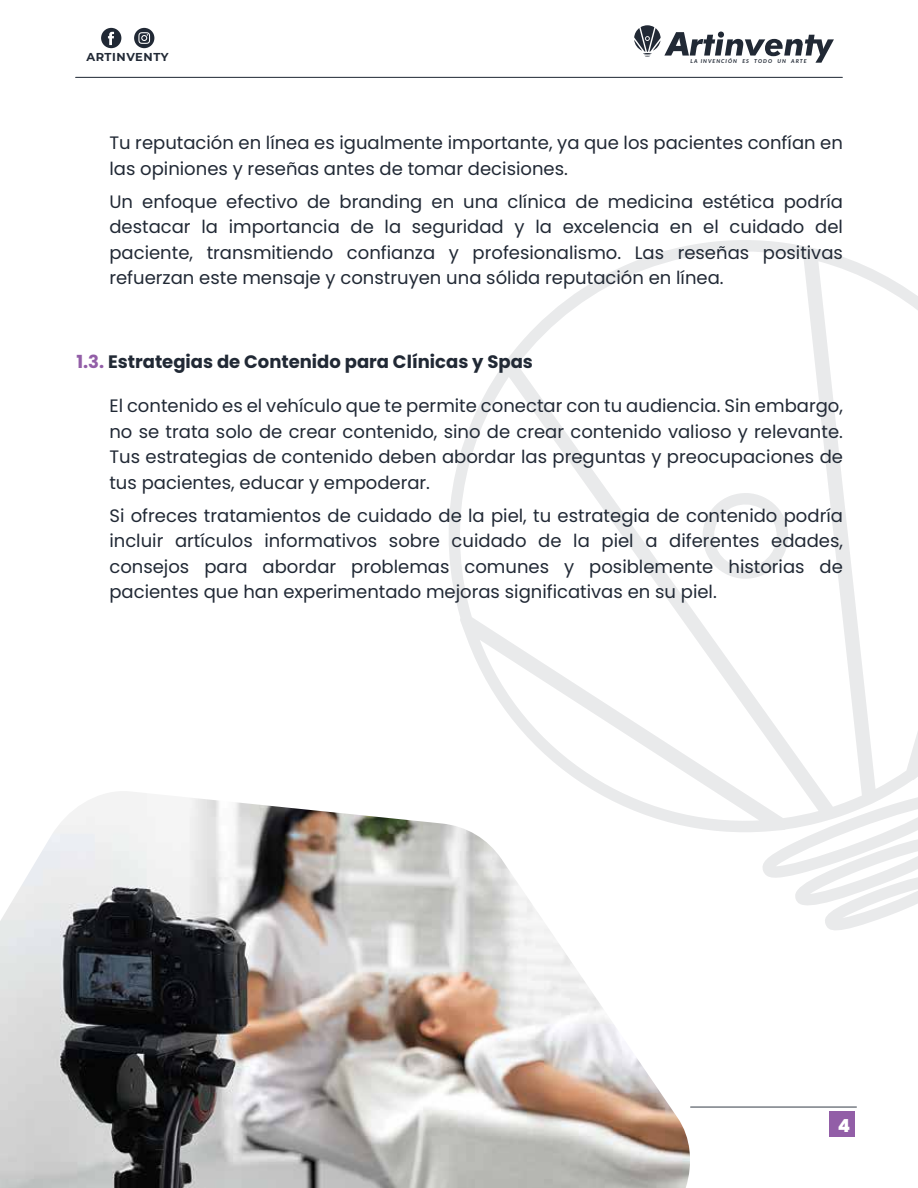
<style>
.page{position:relative;width:918px;height:1188px;background:#fff}
.page>*{position:absolute;margin:0;border:0;box-sizing:border-box;transform-origin:0 0}
.t1{font:18px/25.5px "Poppins";color:#212935;text-align:justify}
.t2{font:700 18px "Poppins";color:#212935}
.t3{font:800 18px "Poppins";color:#fff}
.t4{font:700 11.4px "Montserrat";letter-spacing:.05em;color:#212935}
.t5{font:9.3px "Myriad Pro";color:#231f20}
.t6{font:italic 700 5.4px "Lato";letter-spacing:.185em;color:#212935}
.s1{color:#925ea7}
</style>
<div class="page">
<hr style="left:691px;top:1107px;width:165px;height:1px;background:#353d48">
<img style="left:0;top:791px;width:691px;height:397px">
<svg style="left:449px;top:240px;width:469px;height:603px"></svg>
<svg style="left:697px;top:492px;width:97px;height:88px"></svg>
<svg style="left:760px;top:792px;width:158px;height:138px"></svg>
<div style="left:829px;top:1112px;width:26px;height:25px;background:#925ea7"></div>
<hr style="left:76px;top:77px;width:766px;height:1px;background:#353d48">
<svg style="left:101px;top:28px;width:20px;height:20px"></svg>
<svg style="left:134px;top:28px;width:20px;height:20px"></svg>
<svg style="left:634px;top:25px;width:200px;height:38px"></svg>
<p class="t4" style="left:86px;top:49px;width:84px">ARTINVENTY</p>
<p class="t6" style="left:691px;top:57px;width:118px">LA INVENCIÓN ES TODO UN ARTE</p>
<p class="t5" style="left:84px;top:51px;width:91px">https://artinventy.com/</p>
<p class="t1" style="left:109px;top:130px;width:735px">Tu reputación en línea es igualmente importante, ya que los pacientes confían en las opiniones y reseñas antes de tomar decisiones.</p>
<p class="t1" style="left:109px;top:189px;width:735px">Un enfoque efectivo de branding en una clínica de medicina estética podría destacar la importancia de la seguridad y la excelencia en el cuidado del paciente, transmitiendo confianza y profesionalismo. Las reseñas positivas refuerzan este mensaje y construyen una sólida reputación en línea.</p>
<p class="t2" style="left:76px;top:351px;width:458px"><span class="s1">1.3.</span> Estrategias de Contenido para Clínicas y Spas</p>
<p class="t1" style="left:109px;top:393px;width:735px">El contenido es el vehículo que te permite conectar con tu audiencia. Sin embargo, no se trata solo de crear contenido, sino de crear contenido valioso y relevante.<br>Tus estrategias de contenido deben abordar las preguntas y preocupaciones de tus pacientes, educar y empoderar.</p>
<p class="t1" style="left:109px;top:503px;width:735px">Si ofreces tratamientos de cuidado de la piel, tu estrategia de contenido podría incluir artículos informativos sobre cuidado de la piel a diferentes edades, consejos para abordar problemas comunes y posiblemente historias de pacientes que han experimentado mejoras significativas en su piel.</p>
<p class="t3" style="left:838px;top:1115px;width:14px">4</p>
</div>
